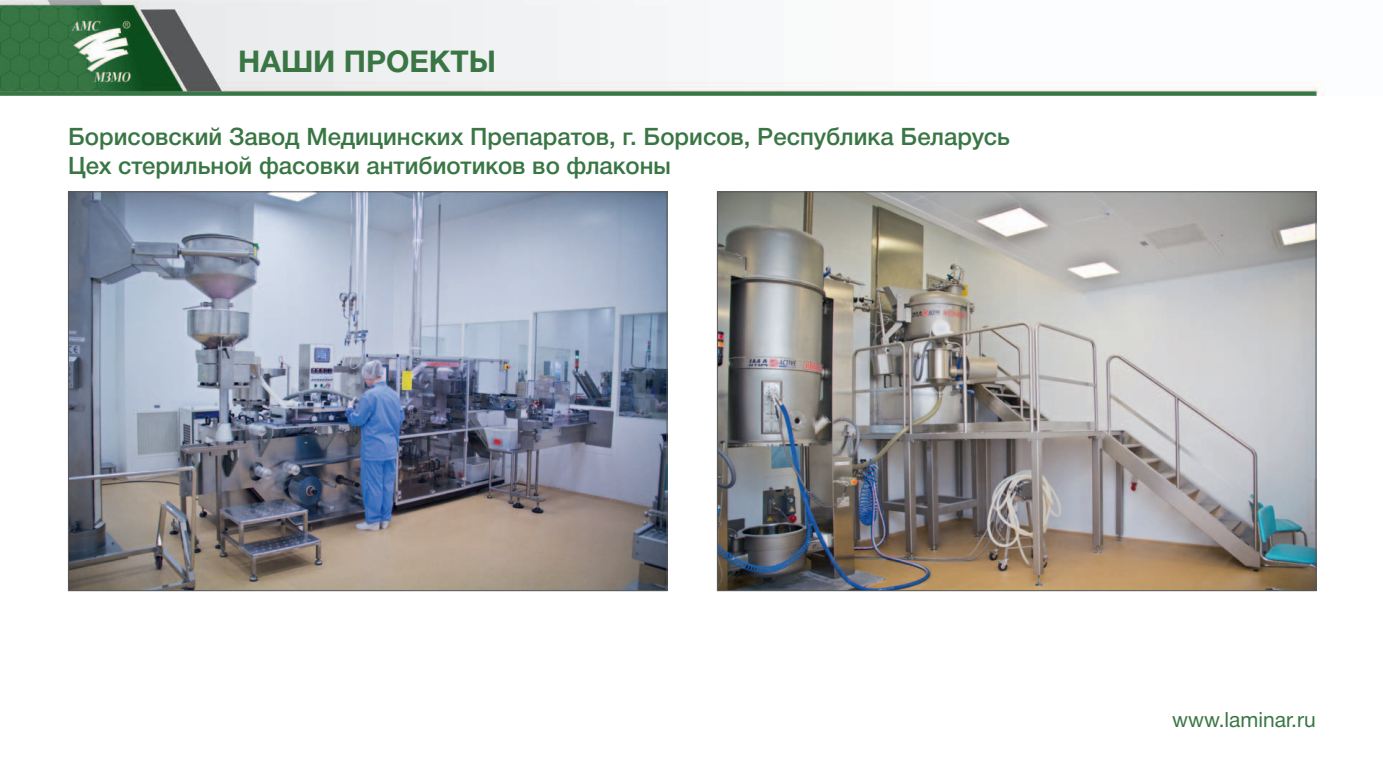
<style>
.page{position:relative;width:1383px;height:778px;background:#fff}
.page>*{position:absolute;margin:0;border:0;box-sizing:border-box;transform-origin:0 0}
.t1{font:700 30px "Helvetica Neue Cyr";color:#397644}
.t2{font:500 24px/28.8px "Helvetica Neue Cyr";color:#397644}
.t3{font:21px "Helvetica Neue Cyr";color:#397644}
</style>
<div class="page">
<img style="left:0;top:0;width:1324px;height:96px">
<img style="left:70px;top:193px;width:595px;height:396px">
<img style="left:719px;top:193px;width:595px;height:396px">
<p class="t1" style="left:238px;top:45px;width:259px">Наши проекты</p>
<p class="t2" style="left:68px;top:122px;width:943px">Борисовский Завод Медицинских Препаратов, г. Борисов, Республика Беларусь<br>Цех стерильной фасовки антибиотиков во флаконы</p>
<p class="t3" style="left:1172px;top:708px;width:145px">www.laminar.ru</p>
</div>
